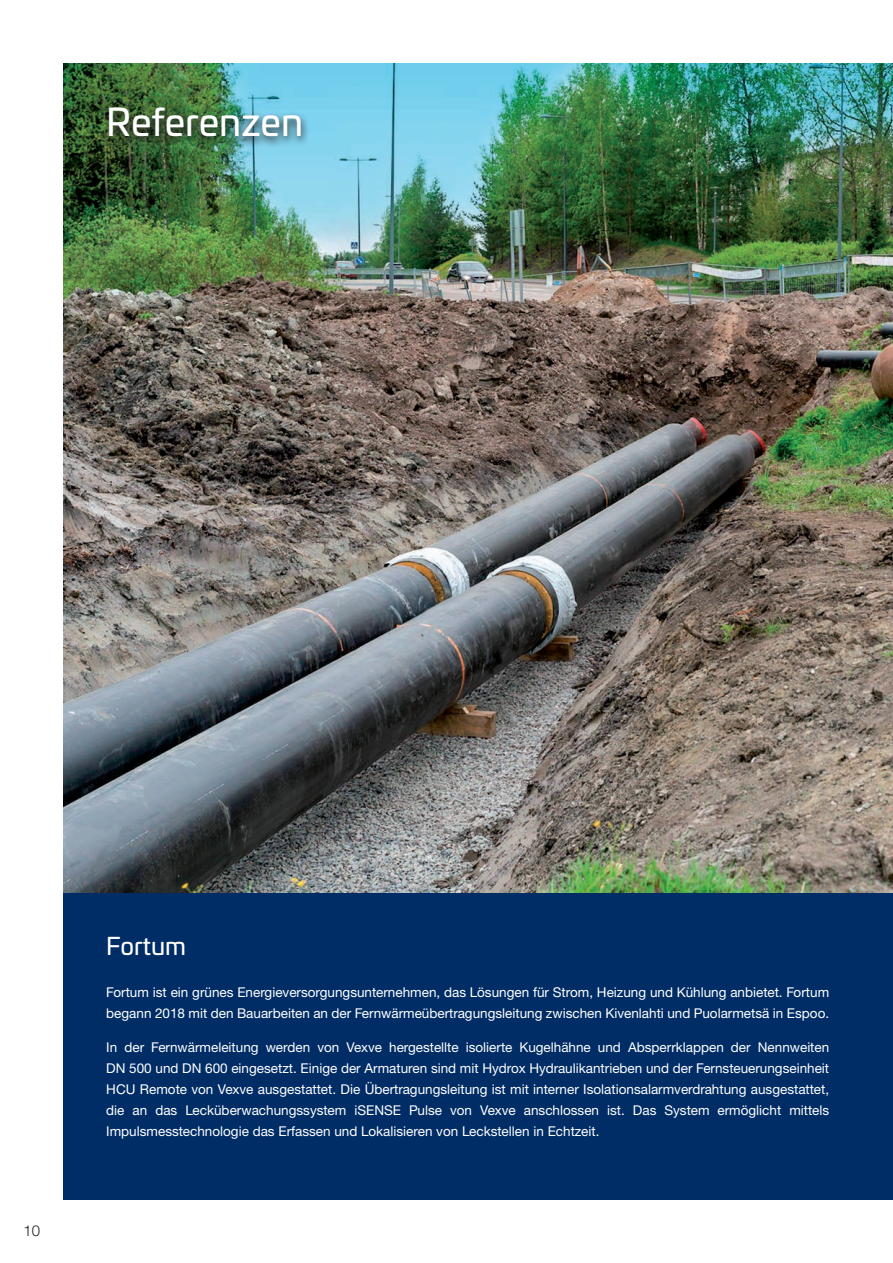
<style>
.page{position:relative;width:893px;height:1263px;background:#fff}
.page>*{position:absolute;margin:0;border:0;box-sizing:border-box;transform-origin:0 0}
.t1{font:37.5px "Univia Pro";color:#fff}
.t2{font:24px "Univia Pro";color:#fff}
.t3{font:300 15px "Helvetica Neue LTW1 G";color:#231f20}
.t4{font:13.5px/21px "Helvetica Neue LTW1 G";color:#fff}
</style>
<div class="page">
<div style="left:64px;top:893px;width:829px;height:306px;background:#002d66"></div>
<img style="left:64px;top:64px;width:829px;height:829px">
<img style="left:104px;top:103px;width:206px;height:45px">
<h1 class="t1" style="left:106px;top:94px;width:198px">Referenzen</h1>
<p class="t3" style="left:24px;top:1222px;width:18px">10</p>
<h2 class="t2" style="left:106px;top:928px;width:81px">Fortum</h2>
<p class="t4" style="left:106px;top:981px;width:724px">Fortum ist ein grünes Energieversorgungsunternehmen, das Lösungen für Strom, Heizung und Kühlung anbietet. Fortum begann 2018 mit den Bauarbeiten an der Fernwärmeübertragungsleitung zwischen Kivenlahti und Puolarmetsä in Espoo.</p>
<p class="t4" style="left:106px;top:1036px;width:724px;text-align:justify">In der Fernwärmeleitung werden von Vexve hergestellte isolierte Kugelhähne und Absperrklappen der Nennweiten DN 500 und DN 600 eingesetzt. Einige der Armaturen sind mit Hydrox Hydraulikantrieben und der Fernsteuerungseinheit HCU Remote von Vexve ausgestattet. Die Übertragungsleitung ist mit interner Isolationsalarmverdrahtung ausgestattet, die an das Lecküberwachungssystem iSENSE Pulse von Vexve anschlossen ist. Das System ermöglicht mittels Impulsmesstechnologie das Erfassen und Lokalisieren von Leckstellen in Echtzeit.</p>
</div>
